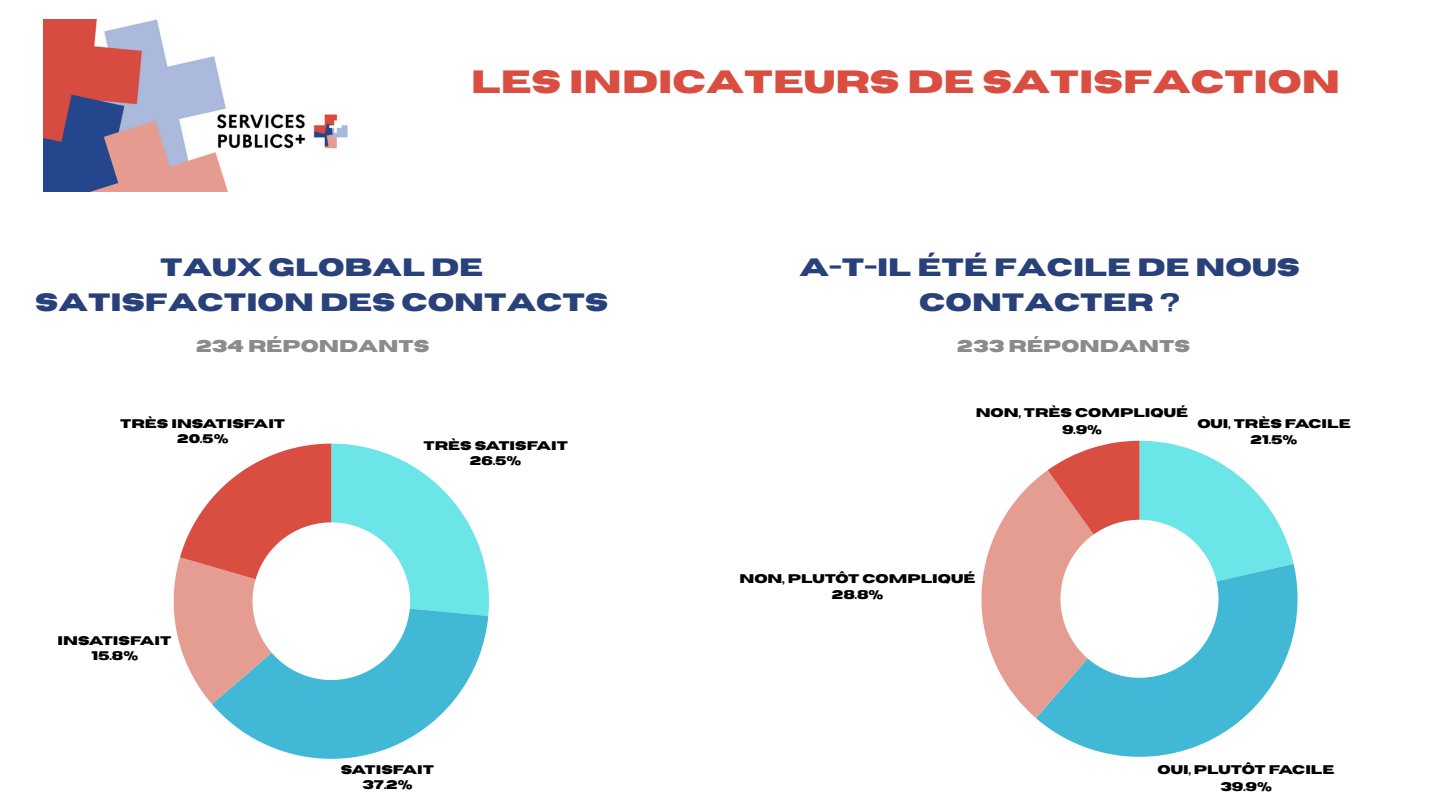
<style>
.page{position:relative;width:1440px;height:810px;background:#fff}
.page>*{position:absolute;margin:0;border:0;box-sizing:border-box;transform-origin:0 0}
.t1{font:700 32.1px "Horizon";color:#da4d41}
.t2{font:700 25px/34.5px "Horizon";color:#29417a;text-align:center}
.t3{font:700 17px "Horizon";color:#8b8b8e}
.t4{font:700 12.5px/15.1px "Horizon";color:#000;text-align:center}
</style>
<div class="page">
<img style="left:44px;top:20px;width:304px;height:171px">
<svg style="left:174px;top:444px;width:315px;height:315px"></svg>
<svg style="left:1036px;top:566px;width:262px;height:191px;fill:#41b8d5"></svg>
<svg style="left:981px;top:441px;width:313px;height:277px"></svg>
<p class="t1" style="left:471px;top:66px;width:870px">LES INDICATEURS DE SATISFACTION</p>
<h2 class="t2" style="left:35px;top:251px;width:574px">TAUX GLOBAL DE<br>SATISFACTION DES CONTACTS</h2>
<p class="t2" style="left:800px;top:251px;width:502px">A-T-IL ÉTÉ FACILE DE NOUS<br>CONTACTER ?</p>
<p class="t3" style="left:196px;top:338px;width:235px">234 RÉPONDANTS</p>
<h2 class="t3" style="left:957px;top:338px;width:235px">233 RÉPONDANTS</h2>
<p class="t4" style="left:120px;top:417px;width:166px">TRÈS INSATISFAIT<br>20.5%</p>
<p class="t4" style="left:424px;top:438px;width:146px">TRÈS SATISFAIT<br>26.5%</p>
<p class="t4" style="left:58px;top:634px;width:115px">INSATISFAIT<br>15.8%</p>
<p class="t4" style="left:341px;top:763px;width:95px">SATISFAIT<br>37.2%</p>
<p class="t4" style="left:976px;top:405px;width:214px;line-height:16.7px">NON, TRÈS COMPLIQUÉ<br>9.9%</p>
<p class="t4" style="left:1197px;top:415px;width:155px;line-height:16.7px">OUI, TRÈS FACILE<br>21.5%</p>
<p class="t4" style="left:739px;top:570px;width:237px;line-height:16.7px">NON, PLUTÔT COMPLIQUÉ<br>28.8%</p>
<p class="t4" style="left:1158px;top:762px;width:178px;line-height:16.7px">OUI, PLUTÔT FACILE<br>39.9%</p>
</div>
